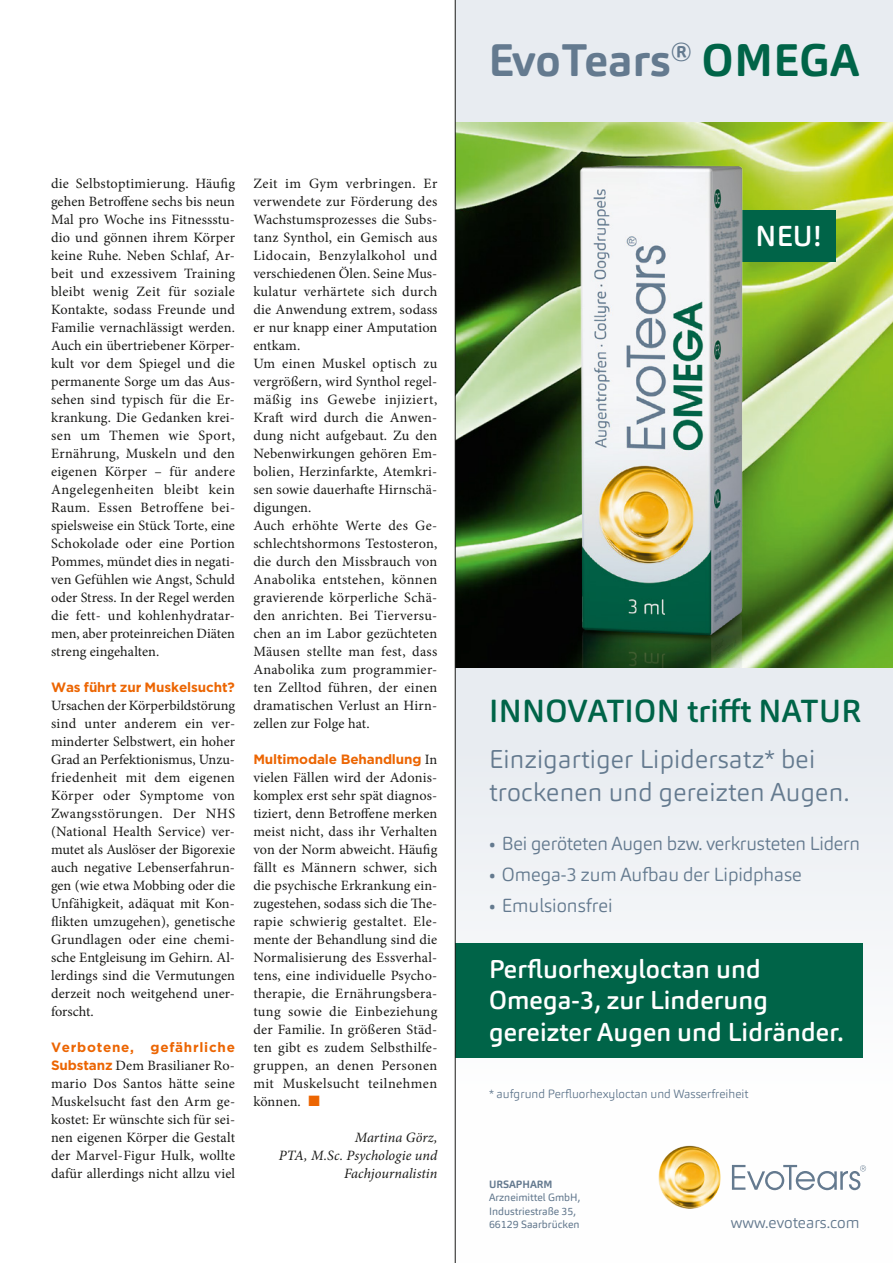
<style>
.page{position:relative;width:893px;height:1263px;background:#fff}
.page>*{position:absolute;margin:0;border:0;box-sizing:border-box;transform-origin:0 0}
.t1{font:700 45px "Carnas";color:#647a8f}
.t2{font:500 31.5px "Carnas";letter-spacing:.01em;color:#006448}
.t3{font:500 28.5px "Carnas";color:#fff}
.t4{font:500 25.5px/31.5px "Carnas";letter-spacing:.005em;color:#fff}
.t5{font:300 25.5px/33px "Carnas";letter-spacing:.01em;color:#647a8f}
.t6{font:300 18.75px "Carnas";letter-spacing:-.01em;color:#647a8f}
.t7{font:300 15.75px "Carnas";color:#647a8f}
.t8{font:14.25px/18px "Minion Pro";letter-spacing:.015em;color:#1a1a18;text-align:justify}
.t9{font:italic 14.25px/18px "Minion Pro";color:#1a1a18;text-align:right}
.t10{font:700 13.5px "Gotham";letter-spacing:-.01em;color:#ec6502}
.t11{font:700 13.5px "Gotham";letter-spacing:.055em;color:#ec6502}
.t12{font:300 12px "Carnas";color:#647a8f}
.t13{font:10.5px/13.5px "Carnas";color:#647a8f}
.t14{font:700 10.5px "Carnas";letter-spacing:-.005em;color:#647a8f}
.s1{font-family:"Gotham";font-weight:700;font-size:13.5px;color:#ec6502}
.s2{font-family:"Minion Pro";font-weight:400;font-size:14.25px;color:#1a1a18}
.s3{color:#ec6502}
.s4{color:#006448}
</style>
<div class="page">
<div style="left:455px;top:0;width:438px;height:1263px;background:linear-gradient(to right,#f1f3f6,#f1f3f5)"></div>
<svg style="left:735px;top:1165px;width:131px;height:25px"></svg>
<img style="left:647px;top:1138px;width:88px;height:80px">
<img style="left:456px;top:123px;width:437px;height:544px">
<div style="left:678px;top:210px;width:158px;height:51px;background:#006448"></div>
<img style="left:538px;top:145px;width:250px;height:522px">
<div style="left:455px;top:943px;width:408px;height:115px;background:#006448"></div>
<hr style="left:455px;top:0;width:1px;height:1263px;background:#1a1a18">
<p class="t8" style="left:51px;top:175px;width:186px">die Selbstoptimierung. Häufig gehen Betroffene sechs bis neun Mal pro Woche ins Fitnessstu&shy;dio und gönnen ihrem Körper keine Ruhe. Neben Schlaf, Ar&shy;beit und exzessivem Training bleibt wenig Zeit für soziale Kontakte, sodass Freunde und Familie vernachlässigt werden.<br>Auch ein übertriebener Körper&shy;kult vor dem Spiegel und die permanente Sorge um das Aus&shy;sehen sind typisch für die Er&shy;krankung. Die Gedanken krei&shy;sen um Themen wie Sport, Ernährung, Muskeln und den eigenen Körper – für andere Angelegenheiten bleibt kein Raum. Essen Betroffene bei&shy;spielsweise ein Stück Torte, eine Schokolade oder eine Portion Pommes, mündet dies in negati&shy;ven Gefühlen wie Angst, Schuld oder Stress. In der Regel werden die fett- und kohlenhydratar&shy;men, aber proteinreichen Diäten streng eingehalten.</p>
<p class="t10" style="left:51px;top:678px;width:185px">Was führt zur Muskelsucht?</p>
<p class="t8" style="left:51px;top:697px;width:186px">Ursachen der Körperbildstörung sind unter anderem ein ver&shy;minderter Selbstwert, ein hoher Grad an Perfektionismus, Unzu&shy;friedenheit mit dem eigenen Körper oder Symptome von Zwangsstörungen. Der NHS (National Health Service) ver&shy;mutet als Auslöser der Bigorexie auch negative Lebenserfahrun&shy;gen (wie etwa Mobbing oder die Unfähigkeit, adäquat mit Kon&shy;flikten umzugehen), genetische Grundlagen oder eine chemi&shy;sche Entgleisung im Gehirn. Al&shy;lerdings sind die Vermutungen derzeit noch weitgehend uner&shy;forscht.</p>
<p class="t11" style="left:51px;top:1038px;width:185px">Verbotene, gefährliche</p>
<p class="t8" style="left:51px;top:1057px;width:186px"><span class="s1">Substanz</span> Dem Brasilianer Ro&shy;mario Dos Santos hätte seine Muskelsucht fast den Arm ge&shy;kostet: Er wünschte sich für sei&shy;nen eigenen Körper die Gestalt der Marvel-Figur Hulk, wollte dafür allerdings nicht allzu viel</p>
<p class="t8" style="left:253px;top:175px;width:186px;text-align:left">Zeit im Gym verbringen. Er verwendete zur Förderung des<br>Wachstumsprozesses die Subs&shy;tanz Synthol, ein Gemisch aus<br>Lidocain, Benzylalkohol und verschiedenen Ölen. Seine Mus&shy;kulatur verhärtete sich durch die Anwendung extrem, sodass er nur knapp einer Amputation entkam.<br>Um einen Muskel optisch zu vergrößern, wird Synthol regel&shy;mäßig ins Gewebe injiziert,<br>Kraft wird durch die Anwen&shy;dung nicht aufgebaut. Zu den<br>Nebenwirkungen gehören Em&shy;bolien, Herzinfarkte, Atemkri&shy;sen sowie dauerhafte Hirnschä&shy;digungen.<br>Auch erhöhte Werte des Ge&shy;schlechtshormons Testosteron, die durch den Missbrauch von<br>Anabolika entstehen, können gravierende körperliche Schä&shy;den anrichten. Bei Tierversu&shy;chen an im Labor gezüchteten<br>Mäusen stellte man fest, dass<br>Anabolika zum programmier&shy;ten Zelltod führen, der einen dramatischen Verlust an Hirn&shy;zellen zur Folge hat.</p>
<p class="t10" style="left:253px;top:750px;width:186px">Multimodale Behandlung <span class="s2">In</span></p>
<p class="t8" style="left:253px;top:769px;width:186px">vielen Fällen wird der Adonis&shy;komplex erst sehr spät diagnos&shy;tiziert, denn Betroffene merken meist nicht, dass ihr Verhalten von der Norm abweicht. Häufig fällt es Männern schwer, sich die psychische Erkrankung ein&shy;zugestehen, sodass sich die The&shy;rapie schwierig gestaltet. Ele&shy;mente der Behandlung sind die Normalisierung des Essverhal&shy;tens, eine individuelle Psycho&shy;therapie, die Ernährungsbera&shy;tung sowie die Einbeziehung der Familie. In größeren Städ&shy;ten gibt es zudem Selbsthilfe&shy;gruppen, an denen Personen mit Muskelsucht teilnehmen können. <span class="s3">■</span></p>
<p class="t9" style="left:279px;top:1129px;width:160px">Martina Görz,<br>PTA, M.Sc. Psychologie und<br>Fachjournalistin</p>
<h1 class="t1" style="left:488px;top:32px;width:372px">EvoTears<sup>®</sup> <span class="s4">OMEGA</span></h1>
<h3 class="t3" style="left:756px;top:218px;width:67px">NEU!</h3>
<h2 class="t2" style="left:489px;top:691px;width:374px">INNOVATION trifft NATUR</h2>
<h3 class="t5" style="left:489px;top:743px;width:362px">Einzigartiger Lipidersatz* bei trockenen und gereizten Augen.</h3>
<h3 class="t6" style="left:489px;top:831px;width:373px">• Bei geröteten Augen bzw. verkrusteten Lidern</h3>
<h3 class="t6" style="left:489px;top:862px;width:314px">• Omega-3 zum Aufbau der Lipidphase</h3>
<h3 class="t6" style="left:489px;top:893px;width:125px">• Emulsionsfrei</h3>
<h3 class="t4" style="left:489px;top:953px;width:356px">Perfluorhexyloctan und<br>Omega-3, zur Linderung gereizter Augen und Lidränder.</h3>
<p class="t12" style="left:489px;top:1086px;width:261px">* aufgrund Perfluorhexyloctan und Wasserfreiheit</p>
<p class="t14" style="left:489px;top:1177px;width:65px">URSAPHARM</p>
<p class="t13" style="left:489px;top:1191px;width:93px">Arzneimittel GmbH,<br>Industriestraße 35,<br>66129 Saarbrücken</p>
<p class="t7" style="left:731px;top:1213px;width:130px">www.evotears.com</p>
</div>
